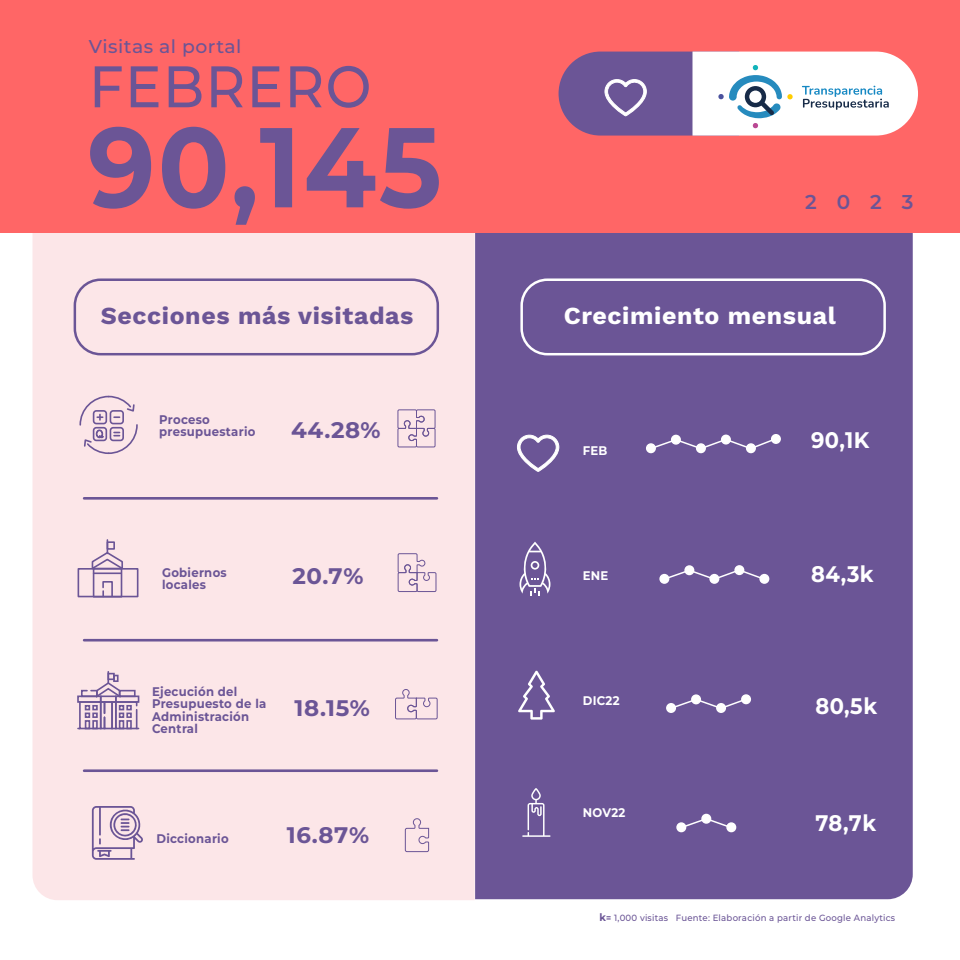
<style>
.page{position:relative;width:960px;height:960px;background:#fff}
.page>*{position:absolute;margin:0;border:0;box-sizing:border-box;transform-origin:0 0}
.t1{font:700 113.25px "Montserrat";color:#6b5596;scale:.93 1}
.t2{font:500 58.5px "Montserrat";letter-spacing:.025em;color:#6b5596;scale:.93 1}
.t3{font:700 24.5px "Work Sans";letter-spacing:.025em;color:#6b5596}
.t4{font:700 24.5px "Work Sans";letter-spacing:.025em;color:#fff}
.t5{font:700 22.5px "Montserrat";letter-spacing:.025em;color:#6b5596}
.t6{font:700 22.5px "Montserrat";letter-spacing:.025em;color:#fff;scale:.93 1}
.t7{font:600 20px "Montserrat";color:#6b5596}
.t8{font:500 18.5px "Montserrat";letter-spacing:.025em;color:#6b5596}
.t9{font:700 12.5px/12.5px "Montserrat";letter-spacing:.025em;color:#6b5596;scale:.93 1}
.t10{font:700 12.5px "Montserrat";letter-spacing:.025em;color:#fff;scale:.93 1}
.t11{font:500 9px "Montserrat";letter-spacing:.025em;color:#6b5596;scale:.95 1}
.s1{font-weight:700;font-size:10.5px}
.s2{font-weight:700}
</style>
<div class="page">
<div style="left:33px;top:233px;width:442px;height:667px;background:#fce6e8"></div>
<div style="left:475px;top:233px;width:438px;height:666px;background:#6b5596"></div>
<div style="left:0;top:0;width:960px;height:233px;background:#f66"></div>
<div style="left:74px;top:278px;width:365px;height:77px;border:2px solid #6b5596;border-radius:26px"></div>
<div style="left:520px;top:278px;width:366px;height:77px;border:2px solid #fff;border-radius:26px"></div>
<hr style="left:84px;top:769px;width:353px;height:3px;background:#6b5596">
<hr style="left:84px;top:639px;width:353px;height:3px;background:#6b5596">
<hr style="left:84px;top:497px;width:353px;height:3px;background:#6b5596">
<svg style="left:397px;top:409px;width:39px;height:39px;background:#dec8d6"></svg>
<svg style="left:397px;top:553px;width:40px;height:40px;background:#e3cdd9"></svg>
<svg style="left:395px;top:689px;width:43px;height:31px"></svg>
<svg style="left:404px;top:818px;width:26px;height:35px"></svg>
<svg style="left:520px;top:542px;width:31px;height:53px;background:#8b7aad"></svg>
<svg style="left:518px;top:670px;width:37px;height:50px;background:#8674a9"></svg>
<svg style="left:522px;top:788px;width:29px;height:49px"></svg>
<svg style="left:517px;top:434px;width:42px;height:37px"></svg>
<svg style="left:559px;top:52px;width:359px;height:84px;background:#c2b6ce"></svg>
<svg style="left:649px;top:437px;width:129px;height:13px"></svg>
<div style="left:772px;top:435px;width:8px;height:8px;background:#fff;border-radius:50%"></div>
<div style="left:771px;top:434px;width:10px;height:10px;border:2px solid #fff;border-radius:50%"></div>
<div style="left:747px;top:444px;width:8px;height:9px;background:#fff;border-radius:50%"></div>
<div style="left:746px;top:443px;width:10px;height:10px;border:2px solid #fff;border-radius:50%"></div>
<div style="left:722px;top:435px;width:8px;height:9px;background:#fff;border-radius:50%"></div>
<div style="left:721px;top:435px;width:10px;height:10px;border:2px solid #fff;border-radius:50%"></div>
<div style="left:697px;top:444px;width:8px;height:9px;background:#fff;border-radius:50%"></div>
<div style="left:696px;top:443px;width:10px;height:10px;border:2px solid #fff;border-radius:50%"></div>
<div style="left:672px;top:435px;width:8px;height:9px;background:#fff;border-radius:50%"></div>
<div style="left:671px;top:435px;width:10px;height:10px;border:2px solid #fff;border-radius:50%"></div>
<div style="left:647px;top:444px;width:8px;height:9px;background:#fff;border-radius:50%"></div>
<div style="left:646px;top:443px;width:10px;height:10px;border:2px solid #fff;border-radius:50%"></div>
<svg style="left:662px;top:568px;width:104px;height:13px"></svg>
<div style="left:760px;top:575px;width:9px;height:8px;background:#fff;border-radius:50%"></div>
<div style="left:759px;top:574px;width:10px;height:10px;border:2px solid #fff;border-radius:50%"></div>
<div style="left:735px;top:566px;width:9px;height:8px;background:#fff;border-radius:50%"></div>
<div style="left:734px;top:565px;width:10px;height:10px;border:2px solid #fff;border-radius:50%"></div>
<div style="left:710px;top:575px;width:9px;height:8px;background:#fff;border-radius:50%"></div>
<div style="left:709px;top:574px;width:10px;height:10px;border:2px solid #fff;border-radius:50%"></div>
<div style="left:685px;top:566px;width:9px;height:9px;background:#fff;border-radius:50%"></div>
<div style="left:684px;top:565px;width:10px;height:10px;border:2px solid #fff;border-radius:50%"></div>
<div style="left:660px;top:575px;width:9px;height:8px;background:#fff;border-radius:50%"></div>
<div style="left:659px;top:574px;width:10px;height:10px;border:2px solid #fff;border-radius:50%"></div>
<svg style="left:669px;top:697px;width:79px;height:13px"></svg>
<div style="left:742px;top:695px;width:8px;height:9px;background:#fff;border-radius:50%"></div>
<div style="left:741px;top:694px;width:10px;height:10px;border:2px solid #fff;border-radius:50%"></div>
<div style="left:717px;top:704px;width:8px;height:8px;background:#fff;border-radius:50%"></div>
<div style="left:716px;top:703px;width:10px;height:10px;border:2px solid #fff;border-radius:50%"></div>
<div style="left:692px;top:695px;width:8px;height:9px;background:#fff;border-radius:50%"></div>
<div style="left:691px;top:694px;width:10px;height:10px;border:2px solid #fff;border-radius:50%"></div>
<div style="left:667px;top:704px;width:8px;height:8px;background:#fff;border-radius:50%"></div>
<div style="left:666px;top:703px;width:10px;height:10px;border:2px solid #fff;border-radius:50%"></div>
<svg style="left:679px;top:817px;width:54px;height:13px"></svg>
<div style="left:727px;top:823px;width:9px;height:9px;background:#fff;border-radius:50%"></div>
<div style="left:726px;top:822px;width:10px;height:10px;border:2px solid #fff;border-radius:50%"></div>
<div style="left:702px;top:814px;width:9px;height:9px;background:#fff;border-radius:50%"></div>
<div style="left:701px;top:814px;width:10px;height:10px;border:2px solid #fff;border-radius:50%"></div>
<div style="left:677px;top:823px;width:9px;height:9px;background:#fff;border-radius:50%"></div>
<div style="left:676px;top:822px;width:10px;height:10px;border:2px solid #fff;border-radius:50%"></div>
<svg style="left:90px;top:540px;width:34px;height:28px"></svg>
<div style="left:107px;top:541px;width:8px;height:9px;border:2px solid #6b5596"></div>
<div style="left:93px;top:568px;width:29px;height:30px;border:2px solid #6b5596"></div>
<hr style="left:94px;top:572px;width:27px;height:2px;background:#6b5596">
<div style="left:78px;top:568px;width:60px;height:29px;border:2px solid #6b5596"></div>
<svg style="left:101px;top:580px;width:13px;height:18px"></svg>
<svg style="left:79px;top:395px;width:60px;height:60px;background:#e1cbd8"></svg>
<svg style="left:92px;top:806px;width:51px;height:54px;background:#cfb9ce"></svg>
<div style="left:77px;top:696px;width:25px;height:7px;border:2px solid #6b5596"></div>
<svg style="left:78px;top:672px;width:61px;height:58px;background:#cbb5cc"></svg>
<h3 class="t8" style="left:89px;top:34px;width:154px">Visitas al portal</h3>
<h2 class="t2" style="left:89px;top:46px;width:305px">FEBRERO</h2>
<h1 class="t1" style="left:88px;top:92px;width:382px">90,145</h1>
<h3 class="t7" style="left:805px;top:188px;width:110px">2023</h3>
<h3 class="t3" style="left:101px;top:297px;width:314px">Secciones más visitadas</h3>
<h3 class="t4" style="left:564px;top:297px;width:274px">Crecimiento mensual</h3>
<p class="t9" style="left:159px;top:413px;width:105px">Proceso presupuestario</p>
<h3 class="t5" style="left:291px;top:415px;width:91px">44.28%</h3>
<p class="t9" style="left:162px;top:566px;width:71px">Gobiernos locales</p>
<h3 class="t5" style="left:293px;top:561px;width:72px">20.7%</h3>
<p class="t10" style="left:583px;top:442px;width:28px">FEB</p>
<p class="t10" style="left:583px;top:567px;width:29px">ENE</p>
<h3 class="t6" style="left:811px;top:425px;width:64px">90,1K</h3>
<h3 class="t6" style="left:811px;top:559px;width:69px">84,3k</h3>
<p class="t9" style="left:152px;top:685px;width:124px">Ejecución del<br>Presupuesto de la<br>Administración<br>Central</p>
<h3 class="t6" style="left:815px;top:691px;width:68px">80,5k</h3>
<p class="t10" style="left:583px;top:692px;width:41px">DIC22</p>
<h3 class="t5" style="left:295px;top:693px;width:77px">18.15%</h3>
<p class="t9" style="left:157px;top:832px;width:79px">Diccionario</p>
<h3 class="t5" style="left:287px;top:820px;width:84px">16.87%</h3>
<p class="t10" style="left:583px;top:804px;width:47px">NOV22</p>
<h3 class="t6" style="left:815px;top:808px;width:67px">78,7k</h3>
<p class="t11" style="left:599px;top:911px;width:313px"><span class="s1">k</span><span class="s2">=</span> 1,000 visitas Fuente: Elaboración a partir de Google Analytics</p>
</div>
